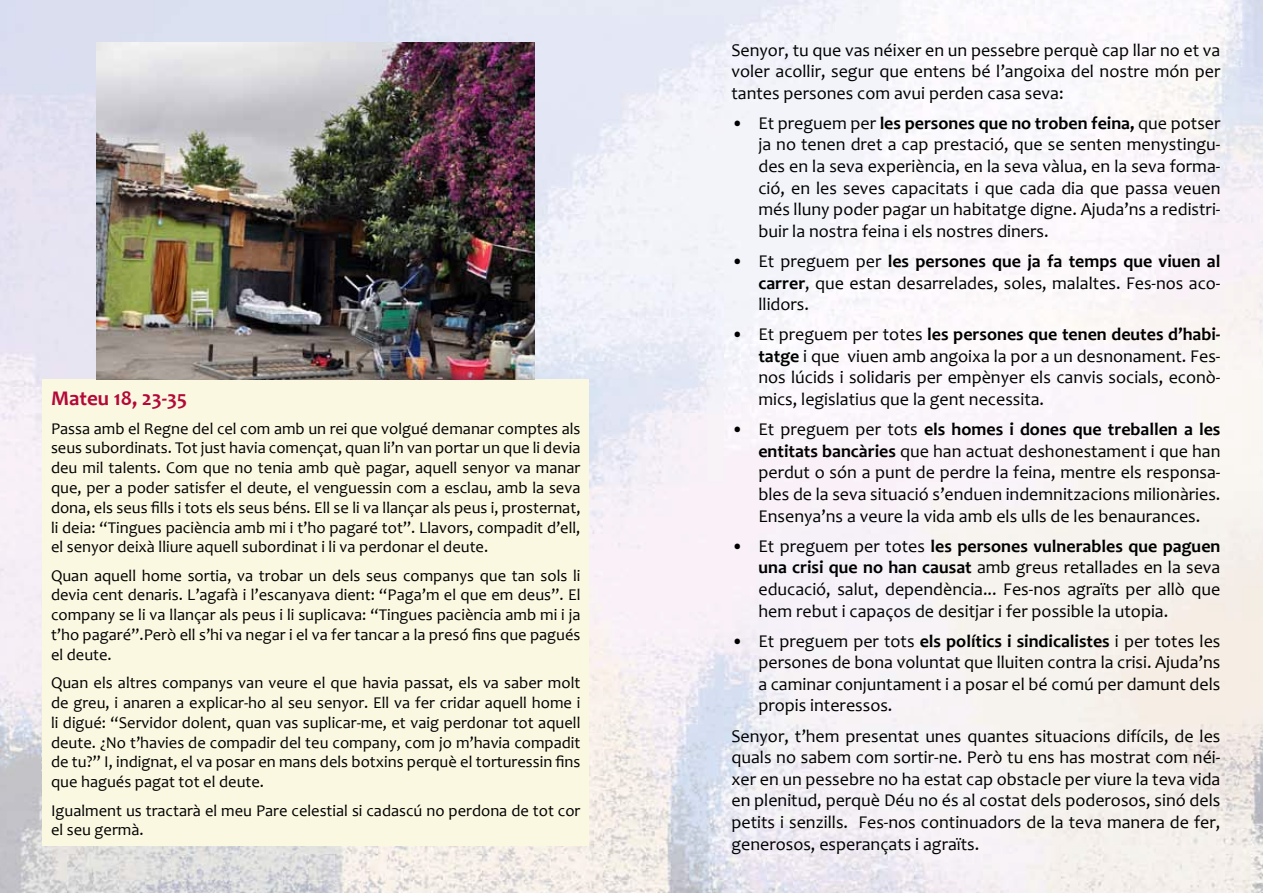
<style>
.page{position:relative;width:1263px;height:893px;background:#fff}
.page>*{position:absolute;margin:0;border:0;box-sizing:border-box;transform-origin:0 0}
.t1{font:700 21px "Candara";color:#b30838}
.t2{font:18px/21.6px "Candara";color:#000;text-align:justify}
.t3{font:16.5px/19.8px "Candara";color:#000;text-align:justify}
.s1{font-weight:700}
</style>
<div class="page">
<img style="left:0;top:0;width:1263px;height:893px">
<div style="left:43px;top:379px;width:546px;height:467px;background:#fbf8e1"></div>
<img style="left:97px;top:43px;width:438px;height:336px">
<p class="t1" style="left:51px;top:385px;width:137px">Mateu 18, 23-35</p>
<p class="t3" style="left:51px;top:418px;width:531px">Passa amb el Regne del cel com amb un rei que volgué demanar comptes als seus subordinats. Tot just havia començat, quan li’n van portar un que li devia deu mil talents. Com que no tenia amb què pagar, aquell senyor va manar que, per a poder satisfer el deute, el venguessin com a esclau, amb la seva dona, els seus fills i tots els seus béns. Ell se li va llançar als peus i, prosternat, li deia: “Tingues paciència amb mi i t’ho pagaré tot”. Llavors, compadit d’ell, el senyor deixà lliure aquell subordinat i li va perdonar el deute.</p>
<p class="t3" style="left:51px;top:565px;width:531px">Quan aquell home sortia, va trobar un dels seus companys que tan sols li devia cent denaris. L’agafà i l’escanyava dient: “Paga’m el que em deus”. El company se li va llançar als peus i li suplicava: “Tingues paciència amb mi i ja t’ho pagaré”.Però ell s’hi va negar i el va fer tancar a la presó fins que pagués el deute.</p>
<p class="t3" style="left:51px;top:673px;width:531px">Quan els altres companys van veure el que havia passat, els va saber molt de greu, i anaren a explicar-ho al seu senyor. Ell va fer cridar aquell home i li digué: “Servidor dolent, quan vas suplicar-me, et vaig perdonar tot aquell deute. ¿No t’havies de compadir del teu company, com jo m’havia compadit de tu?” I, indignat, el va posar en mans dels botxins perquè el torturessin fins que hagués pagat tot el deute.</p>
<p class="t3" style="left:51px;top:800px;width:531px">Igualment us tractarà el meu Pare celestial si cadascú no perdona de tot cor el seu germà.</p>
<p class="t2" style="left:731px;top:39px;width:490px">Senyor, tu que vas néixer en un pessebre perquè cap llar no et va voler acollir, segur que entens bé l’angoixa del nostre món per tantes persones com avui perden casa seva:</p>
<p class="t2" style="left:758px;top:112px;width:463px;text-indent:-27px">• Et preguem per <span class="s1">les persones que no troben feina,</span> que potser ja no tenen dret a cap prestació, que se senten menystingu&shy;des en la seva experiència, en la seva vàlua, en la seva forma&shy;ció, en les seves capacitats i que cada dia que passa veuen més lluny poder pagar un habitatge digne. Ajuda’ns a redistri&shy;buir la nostra feina i els nostres diners.</p>
<p class="t2" style="left:758px;top:250px;width:463px;text-indent:-27px">• Et preguem per <span class="s1">les persones que ja fa temps que viuen al carrer</span>, que estan desarrelades, soles, malaltes. Fes-nos aco&shy;llidors.</p>
<p class="t2" style="left:758px;top:323px;width:463px;text-indent:-27px">• Et preguem per totes <span class="s1">les persones que tenen deutes d’habi&shy;tatge</span> i que viuen amb angoixa la por a un desnonament. Fes&shy;nos lúcids i solidaris per empènyer els canvis socials, econò&shy;mics, legislatius que la gent necessita.</p>
<p class="t2" style="left:758px;top:418px;width:463px;text-indent:-27px">• Et preguem per tots <span class="s1">els homes i dones que treballen a les entitats bancàries</span> que han actuat deshonestament i que han perdut o són a punt de perdre la feina, mentre els responsa&shy;bles de la seva situació s’enduen indemnitzacions milionàries.<br>Ensenya’ns a veure la vida amb els ulls de les benaurances.</p>
<p class="t2" style="left:758px;top:535px;width:464px;text-indent:-27px">• Et preguem per totes <span class="s1">les persones vulnerables que paguen una crisi que no han causat</span> amb greus retallades en la seva educació, salut, dependència... Fes-nos agraïts per allò que hem rebut i capaços de desitjar i fer possible la utopia.</p>
<p class="t2" style="left:758px;top:630px;width:463px;text-indent:-27px">• Et preguem per tots <span class="s1">els polítics i sindicalistes</span> i per totes les persones de bona voluntat que lluiten contra la crisi. Ajuda’ns a caminar conjuntament i a posar el bé comú per damunt dels propis interessos.</p>
<p class="t2" style="left:731px;top:725px;width:490px">Senyor, t’hem presentat unes quantes situacions difícils, de les quals no sabem com sortir-ne. Però tu ens has mostrat com néi&shy;xer en un pessebre no ha estat cap obstacle per viure la teva vida en plenitud, perquè Déu no és al costat dels poderosos, sinó dels petits i senzills. Fes-nos continuadors de la teva manera de fer, generosos, esperançats i agraïts.</p>
</div>
